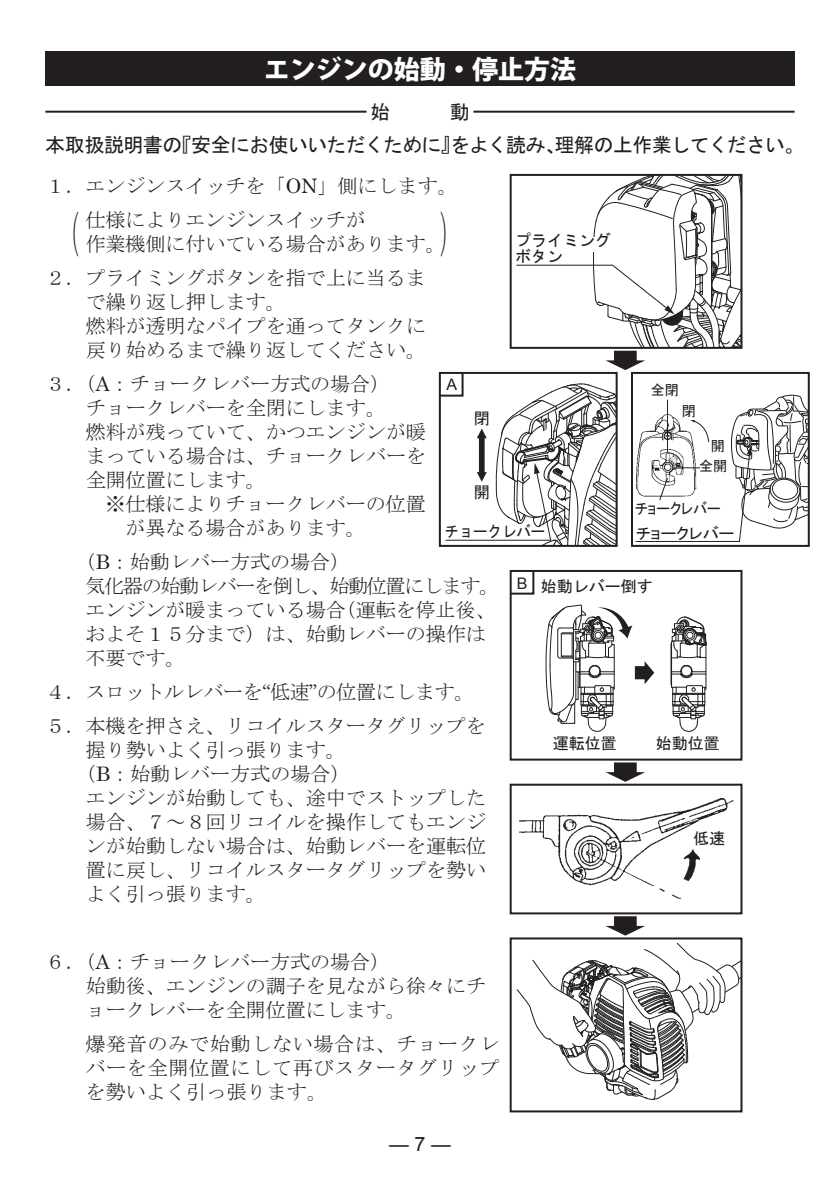
<style>
.page{position:relative;width:840px;height:1191px;background:#fff}
.page>*{position:absolute;margin:0;border:0;box-sizing:border-box;transform-origin:0 0}
.t1{font:50px "MS Mincho";color:#231f20;scale:.4 1}
.t2{font:800 26px "Koz Go Pro";color:#fff}
.t3{font:20px/24px "MS Mincho";color:#231f20}
.t4{font:20px "MS Gothic";letter-spacing:-.04em;color:#231f20}
.t5{font:19.8px "MS Gothic";color:#231f20}
.t6{font:16px/16px "MS Gothic";color:#231f20}
.t7{font:16px "MS Gothic";color:#231f20;scale:.9 1}
.t8{font:16px "MS P Gothic";color:#231f20}
.t9{font:16px "Arial";color:#231f20}
.t10{font:15.6px "MS P Gothic";color:#231f20;scale:.9 1}
.t11{font:14px "MS P Gothic";color:#231f20}
.s1{font-family:"Century"}
.s2{font-family:"MS P Mincho"}
.s3{font-family:"Arial"}
</style>
<div class="page">
<div style="left:45px;top:51px;width:749px;height:34px;background:#231f20"></div>
<hr style="left:45px;top:111px;width:321px;height:2px;background:#231f20">
<hr style="left:473px;top:111px;width:321px;height:2px;background:#231f20">
<svg style="left:605px;top:762px;width:40px;height:20px"></svg>
<svg style="left:606px;top:916px;width:39px;height:19px"></svg>
<div style="left:509px;top:783px;width:233px;height:131px;border:2px solid #231f20"></div>
<div style="left:509px;top:937px;width:233px;height:175px;border:2px solid #231f20"></div>
<div style="left:509px;top:570px;width:233px;height:190px;border:2px solid #231f20"></div>
<svg style="left:509px;top:570px;width:26px;height:25px"></svg>
<img style="left:519px;top:798px;width:214px;height:101px">
<hr style="left:705px;top:644px;width:1px;height:45px;background:#231f20">
<hr style="left:670px;top:644px;width:1px;height:40px;background:#231f20">
<svg style="left:671px;top:665px;width:34px;height:13px"></svg>
<svg style="left:670px;top:684px;width:35px;height:47px"></svg>
<svg style="left:670px;top:616px;width:37px;height:42px"></svg>
<svg style="left:545px;top:604px;width:109px;height:127px"></svg>
<svg style="left:438px;top:175px;width:370px;height:371px"></svg>
<svg style="left:516px;top:942px;width:225px;height:158px"></svg>
<h2 class="t2" style="left:264px;top:52px;width:313px">エンジンの始動・停止方法</h2>
<p class="t5" style="left:370px;top:102px;width:21px">始</p>
<p class="t5" style="left:449px;top:102px;width:21px">動</p>
<p class="t4" style="left:45px;top:135px;width:760px">本取扱説明書の『安全にお使いいただくために』をよく読み、理解の上作業してください。</p>
<p class="t3" style="left:85px;top:169px;width:373px;line-height:34px;text-indent:-40px">１．エンジンスイッチを「<span class="s1">ON</span>」側にします。仕様によりエンジンスイッチが</p>
<p class="t3" style="left:45px;top:227px;width:401px;line-height:34px;text-indent:40px">作業機側に付いている場合があります。<br>２．プライミングボタンを指で上に当るま</p>
<p class="t3" style="left:86px;top:290px;width:341px">で繰り返し押します。<br>燃料が透明なパイプを通ってタンクに戻り始めるまで繰り返してください。</p>
<p class="t3" style="left:86px;top:372px;width:341px;text-indent:-40px">３．<span class="s2">（</span><span class="s1">A</span>：チョークレバー方式の場合<span class="s2">）<br></span>チョークレバーを全閉にします。<br>燃料が残っていて、かつエンジンが暖まっている場合は、チョークレバーを全開位置にします。</p>
<p class="t3" style="left:125px;top:492px;width:301px;text-indent:-20px">※仕様によりチョークレバーの位置が異なる場合があります。</p>
<p class="t3" style="left:85px;top:550px;width:415px"><span class="s2">（</span><span class="s1">B</span>：始動レバー方式の場合<span class="s2">）<br></span>気化器の始動レバーを倒し、始動位置にします。エンジンが暖まっている場合（運転を停止後、およそ１５分まで）は、始動レバーの操作は不要です。</p>
<p class="t3" style="left:45px;top:675px;width:441px;line-height:34px">４．スロットルレバーを<span class="s1">“</span>低速<span class="s1">”</span>の位置にします。<br>５．本機を押さえ、リコイルスタータグリップを</p>
<p class="t3" style="left:86px;top:738px;width:401px">握り勢いよく引っ張ります。<br><span class="s2">（</span><span class="s1">B</span>：始動レバー方式の場合<span class="s2">）<br></span>エンジンが始動しても、途中でストップした場合、７～８回リコイルを操作してもエンジンが始動しない場合は、始動レバーを運転位置に戻し、リコイルスタータグリップを勢いよく引っ張ります。</p>
<h1 class="t1" style="left:59px;top:209px;width:1001px">（　　　　　　　　　　　　　　　　　　）</h1>
<p class="t6" style="left:514px;top:232px;width:97px">プライミングボタン</p>
<p class="t9" style="left:446px;top:373px;width:12px">A</p>
<p class="t11" style="left:650px;top:383px;width:29px">全閉</p>
<p class="t11" style="left:681px;top:404px;width:15px">閉</p>
<p class="t6" style="left:473px;top:410px;width:17px">閉</p>
<p class="t11" style="left:710px;top:439px;width:15px">開</p>
<p class="t11" style="left:698px;top:459px;width:29px">全開</p>
<p class="t6" style="left:473px;top:484px;width:17px">開</p>
<p class="t7" style="left:444px;top:523px;width:114px">チョークレバー</p>
<p class="t8" style="left:635px;top:525px;width:99px">チョークレバー</p>
<p class="t10" style="left:634px;top:500px;width:97px">チョークレバー</p>
<p class="t9" style="left:516px;top:572px;width:12px">B</p>
<p class="t6" style="left:540px;top:578px;width:113px">始動レバー倒す</p>
<p class="t6" style="left:552px;top:735px;width:65px">運転位置</p>
<p class="t6" style="left:655px;top:735px;width:65px">始動位置</p>
<p class="t6" style="left:692px;top:830px;width:33px">低速</p>
<p class="t3" style="left:86px;top:950px;width:401px;text-indent:-40px">６．<span class="s2">（</span><span class="s1">A</span>：チョークレバー方式の場合<span class="s2">）<br></span>始動後、エンジンの調子を見ながら徐々にチョークレバーを全開位置にします。</p>
<p class="t3" style="left:85px;top:1032px;width:415px;text-align:justify">爆発音のみで始動しない場合は、チョークレバーを全開位置にして再びスタータグリップを勢いよく引っ張ります。</p>
<p class="t5" style="left:389px;top:1134px;width:63px">―<span class="s3">7</span>―</p>
</div>
